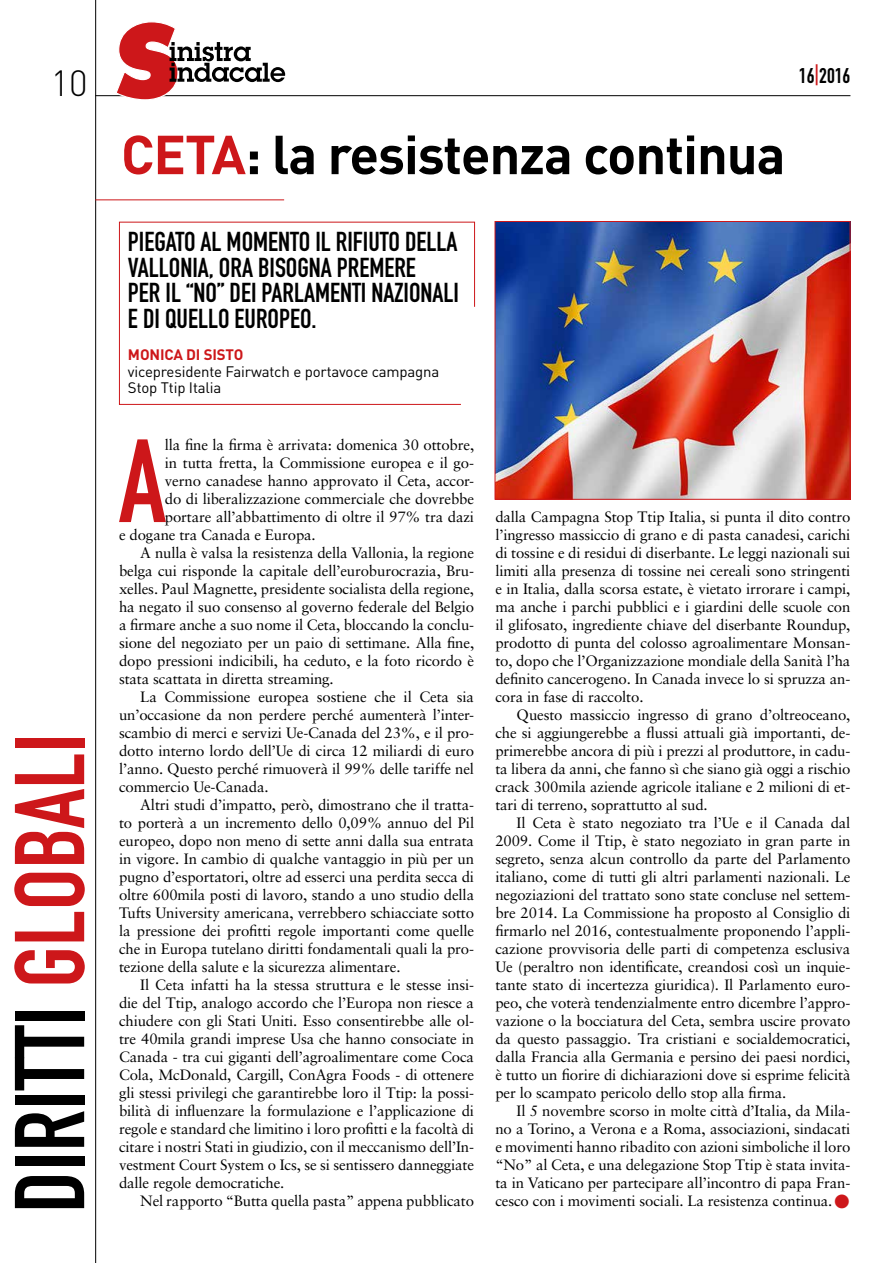
<style>
.page{position:relative;width:893px;height:1263px;background:#fff}
.page>*{position:absolute;margin:0;border:0;box-sizing:border-box;transform-origin:0 0}
.t1{font:116.1px "DIN Engschrift Std";color:#cd171a}
.t2{font:97.35px "DIN Engschrift Std";color:#000}
.t3{font:700 54px "DIN";letter-spacing:-.02em;color:#000}
.t4{font:300 36px "DIN";color:#000}
.t5{font:27px/25.5px "DIN Engschrift Std";color:#000}
.t6{font:21px "DIN Engschrift Std";color:#000}
.t7{font:15px/18px "Sabon";letter-spacing:-.01em;color:#000;text-align:justify}
.t8{font:15px/16.5px "DIN";letter-spacing:-.01em;color:#000}
.t9{font:700 15px "DIN";letter-spacing:-.01em;color:#cd171a}
.s1{color:#cd171a}
</style>
<div class="page">
<hr style="left:95px;top:95px;width:755px;height:1px;background:#000">
<svg style="left:115px;top:22px;width:170px;height:78px"></svg>
<hr style="left:95px;top:0;width:1px;height:1263px;background:#000">
<hr style="left:95px;top:199px;width:189px;height:1px;background:#cd171a">
<img style="left:497px;top:223px;width:351px;height:275px">
<div style="left:495px;top:221px;width:355px;height:279px;border:1px solid #cd171a"></div>
<svg style="left:119px;top:221px;width:356px;height:184px"></svg>
<h3 class="t4" style="left:51px;top:61px;width:39px">10</h3>
<h2 class="t2" style="left:-7px;top:1213px;width:481px;rotate:-90deg">DIRITTI <span class="s1">GLOBALI</span></h2>
<h3 class="t6" style="left:799px;top:63px;width:53px">16<span class="s1">|</span>2016</h3>
<h3 class="t3" style="left:121px;top:119px;width:666px"><span class="s1">CETA</span>: la resistenza continua</h3>
<h3 class="t5" style="left:128px;top:229px;width:332px">PIEGATO AL MOMENTO IL RIFIUTO DELLA<br>VALLONIA, ORA BISOGNA PREMERE<br>PER IL “NO” DEI PARLAMENTI NAZIONALI<br>E DI QUELLO EUROPEO.</h3>
<p class="t9" style="left:128px;top:345px;width:117px">MONICA DI SISTO</p>
<p class="t8" style="left:128px;top:363px;width:313px">vicepresidente Fairwatch e portavoce campagna<br>Stop Ttip Italia</p>
<h1 class="t1" style="left:119px;top:413px;width:49px">A</h1>
<p class="t7" style="left:165px;top:436px;width:311px">lla fine la firma è arrivata: domenica 30 ottobre,</p>
<p class="t7" style="left:165px;top:454px;width:311px">in tutta fretta, la Commissione europea e il go-</p>
<p class="t7" style="left:165px;top:472px;width:311px">verno canadese hanno approvato il Ceta, accor-</p>
<p class="t7" style="left:165px;top:490px;width:311px">do di liberalizzazione commerciale che dovrebbe</p>
<p class="t7" style="left:165px;top:508px;width:311px">portare all’abbattimento di oltre il 97% tra dazi</p>
<p class="t7" style="left:119px;top:526px;width:198px">e dogane tra Canada e Europa.</p>
<p class="t7" style="left:140px;top:544px;width:335px">A nulla è valsa la resistenza della Vallonia, la regione</p>
<p class="t7" style="left:119px;top:562px;width:357px">belga cui risponde la capitale dell’euroburocrazia, Bru-</p>
<p class="t7" style="left:119px;top:580px;width:357px">xelles. Paul Magnette, presidente socialista della regione,</p>
<p class="t7" style="left:119px;top:598px;width:357px">ha negato il suo consenso al governo federale del Belgio</p>
<p class="t7" style="left:119px;top:616px;width:357px">a firmare anche a suo nome il Ceta, bloccando la conclu-</p>
<p class="t7" style="left:119px;top:634px;width:357px">sione del negoziato per un paio di settimane. Alla fine,</p>
<p class="t7" style="left:119px;top:652px;width:357px">dopo pressioni indicibili, ha ceduto, e la foto ricordo è</p>
<p class="t7" style="left:119px;top:670px;width:216px">stata scattata in diretta streaming.</p>
<p class="t7" style="left:140px;top:688px;width:335px">La Commissione europea sostiene che il Ceta sia</p>
<p class="t7" style="left:119px;top:706px;width:357px">un’occasione da non perdere perché aumenterà l’inter-</p>
<p class="t7" style="left:119px;top:724px;width:357px">scambio di merci e servizi Ue-Canada del 23%, e il pro-</p>
<p class="t7" style="left:119px;top:742px;width:357px">dotto interno lordo dell’Ue di circa 12 miliardi di euro</p>
<p class="t7" style="left:119px;top:760px;width:357px">l’anno. Questo perché rimuoverà il 99% delle tariffe nel</p>
<p class="t7" style="left:119px;top:778px;width:151px">commercio Ue-Canada.</p>
<p class="t7" style="left:140px;top:796px;width:335px">Altri studi d’impatto, però, dimostrano che il tratta-</p>
<p class="t7" style="left:119px;top:814px;width:357px">to porterà a un incremento dello 0,09% annuo del Pil</p>
<p class="t7" style="left:119px;top:832px;width:357px">europeo, dopo non meno di sette anni dalla sua entrata</p>
<p class="t7" style="left:119px;top:850px;width:357px">in vigore. In cambio di qualche vantaggio in più per un</p>
<p class="t7" style="left:119px;top:868px;width:357px">pugno d’esportatori, oltre ad esserci una perdita secca di</p>
<p class="t7" style="left:119px;top:886px;width:357px">oltre 600mila posti di lavoro, stando a uno studio della</p>
<p class="t7" style="left:119px;top:904px;width:357px">Tufts University americana, verrebbero schiacciate sotto</p>
<p class="t7" style="left:119px;top:922px;width:357px">la pressione dei profitti regole importanti come quelle</p>
<p class="t7" style="left:119px;top:940px;width:357px">che in Europa tutelano diritti fondamentali quali la pro-</p>
<p class="t7" style="left:119px;top:958px;width:283px">tezione della salute e la sicurezza alimentare.</p>
<p class="t7" style="left:140px;top:976px;width:335px">Il Ceta infatti ha la stessa struttura e le stesse insi-</p>
<p class="t7" style="left:119px;top:994px;width:357px">die del Ttip, analogo accordo che l’Europa non riesce a</p>
<p class="t7" style="left:119px;top:1012px;width:357px">chiudere con gli Stati Uniti. Esso consentirebbe alle ol-</p>
<p class="t7" style="left:119px;top:1030px;width:357px">tre 40mila grandi imprese Usa che hanno consociate in</p>
<p class="t7" style="left:119px;top:1048px;width:357px">Canada - tra cui giganti dell’agroalimentare come Coca</p>
<p class="t7" style="left:119px;top:1066px;width:357px">Cola, McDonald, Cargill, ConAgra Foods - di ottenere</p>
<p class="t7" style="left:119px;top:1084px;width:357px">gli stessi privilegi che garantirebbe loro il Ttip: la possi-</p>
<p class="t7" style="left:119px;top:1102px;width:357px">bilità di influenzare la formulazione e l’applicazione di</p>
<p class="t7" style="left:119px;top:1120px;width:356px">regole e standard che limitino i loro profitti e la facoltà di</p>
<p class="t7" style="left:119px;top:1138px;width:357px">citare i nostri Stati in giudizio, con il meccanismo dell’In-</p>
<p class="t7" style="left:119px;top:1156px;width:357px">vestment Court System o Ics, se si sentissero danneggiate</p>
<p class="t7" style="left:119px;top:1174px;width:167px">dalle regole democratiche.</p>
<p class="t7" style="left:140px;top:1192px;width:335px">Nel rapporto “Butta quella pasta” appena pubblicato</p>
<p class="t7" style="left:495px;top:508px;width:357px">dalla Campagna Stop Ttip Italia, si punta il dito contro l’ingresso massiccio di grano e di pasta canadesi, carichi di tossine e di residui di diserbante. Le leggi nazionali sui limiti alla presenza di tossine nei cereali sono stringenti e in Italia, dalla scorsa estate, è vietato irrorare i campi, ma anche i parchi pubblici e i giardini delle scuole con il glifosato, ingrediente chiave del diserbante Roundup, prodotto di punta del colosso agroalimentare Monsan&shy;to, dopo che l’Organizzazione mondiale della Sanità l’ha definito cancerogeno. In Canada invece lo si spruzza an&shy;cora in fase di raccolto.</p>
<p class="t7" style="left:495px;top:706px;width:357px;text-indent:21px">Questo massiccio ingresso di grano d’oltreoceano, che si aggiungerebbe a flussi attuali già importanti, de&shy;primerebbe ancora di più i prezzi al produttore, in cadu&shy;ta libera da anni, che fanno sì che siano già oggi a rischio crack 300mila aziende agricole italiane e 2 milioni di et&shy;tari di terreno, soprattutto al sud.</p>
<p class="t7" style="left:495px;top:814px;width:357px;text-indent:21px">Il Ceta è stato negoziato tra l’Ue e il Canada dal 2009. Come il Ttip, è stato negoziato in gran parte in segreto, senza alcun controllo da parte del Parlamento italiano, come di tutti gli altri parlamenti nazionali. Le negoziazioni del trattato sono state concluse nel settem&shy;bre 2014. La Commissione ha proposto al Consiglio di firmarlo nel 2016, contestualmente proponendo l’appli&shy;cazione provvisoria delle parti di competenza esclusiva Ue (peraltro non identificate, creandosi così un inquie&shy;tante stato di incertezza giuridica). Il Parlamento euro&shy;peo, che voterà tendenzialmente entro dicembre l’appro&shy;vazione o la bocciatura del Ceta, sembra uscire provato da questo passaggio. Tra cristiani e socialdemocratici, dalla Francia alla Germania e persino dei paesi nordici, è tutto un fiorire di dichiarazioni dove si esprime felicità per lo scampato pericolo dello stop alla firma.</p>
<p class="t7" style="left:495px;top:1102px;width:357px;text-indent:21px">Il 5 novembre scorso in molte città d’Italia, da Mila&shy;no a Torino, a Verona e a Roma, associazioni, sindacati e movimenti hanno ribadito con azioni simboliche il loro “No” al Ceta, e una delegazione Stop Ttip è stata invita&shy;ta in Vaticano per partecipare all’incontro di papa Fran&shy;cesco con i movimenti sociali. La resistenza continua.<span class="s1">●</span></p>
</div>
